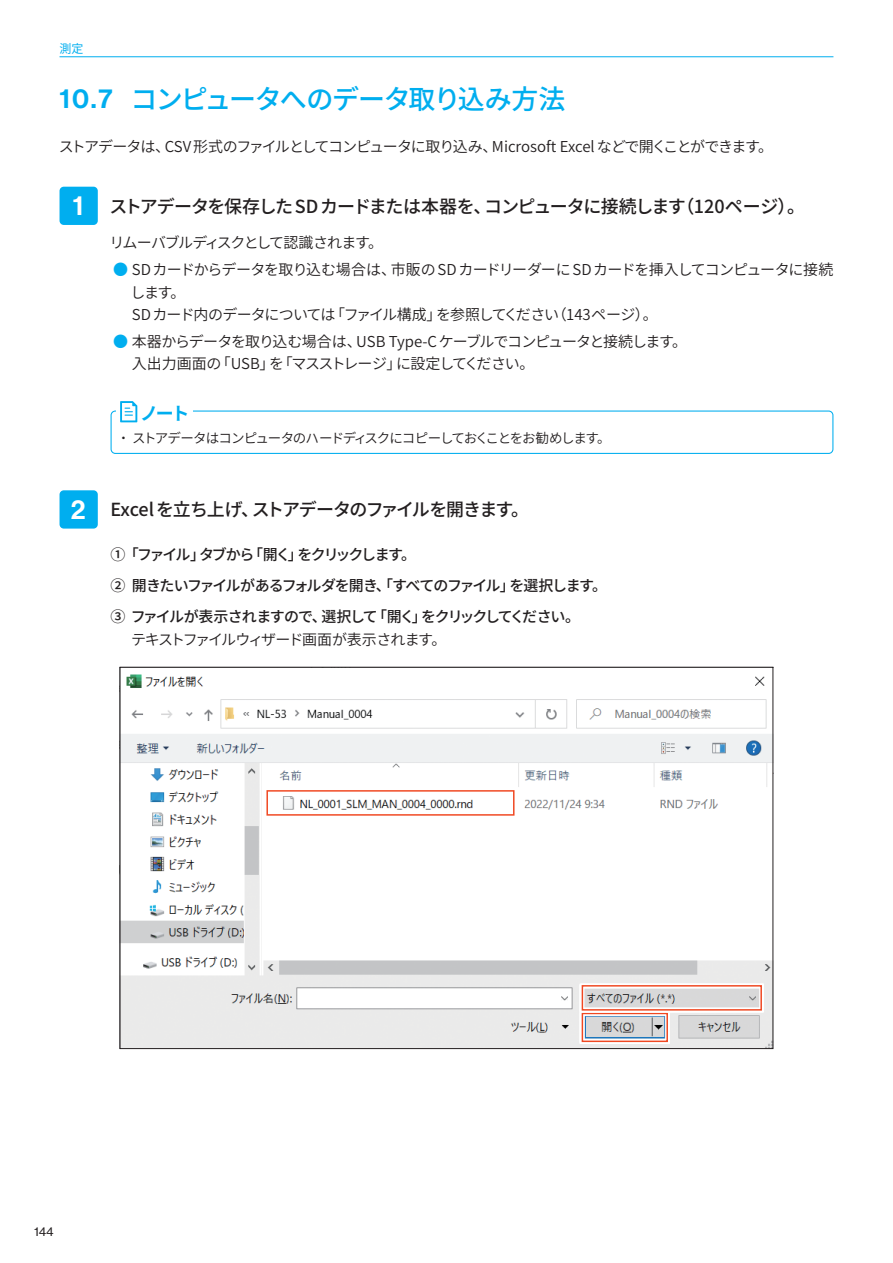
<style>
.page{position:relative;width:893px;height:1263px;background:#fff}
.page>*{position:absolute;margin:0;border:0;box-sizing:border-box;transform-origin:0 0}
.t1{font:500 27px "Source Han Sans";letter-spacing:-.055em;color:#00aeef}
.t2{font:27px "N Haas Grotesk DS Pro 65 Md";color:#fff}
.t3{font:500 18px "Source Han Sans";letter-spacing:-.065em;color:#231f20}
.t4{font:700 18px "Source Han Sans";color:#00aeef}
.t5{font:15px/22.5px "Source Han Sans";letter-spacing:-.055em;color:#231f20}
.t6{font:500 15px/31px "Source Han Sans";letter-spacing:-.105em;color:#231f20}
.t7{font:15px "Source Han Sans";letter-spacing:-.09em;color:#231f20}
.t8{font:15px "Source Han Sans";letter-spacing:-.08em;color:#231f20}
.t9{font:13.5px "Source Han Sans";letter-spacing:-.085em;color:#231f20}
.t10{font:12px "N Haas Grotesk TX Pro 55 Rg";color:#231f20}
.t11{font:12px "Source Han Sans";color:#00aeef}
.s1{font-family:"N Haas Grotesk DS Pro 65 Md";font-weight:400}
.s2{color:#00aeef}
.s3{font-weight:300}
</style>
<div class="page">
<hr style="left:60px;top:57px;width:773px;height:1px;background:#00aeef">
<div style="left:111px;top:410px;width:722px;height:44px;border:1px solid #00aeef;border-radius:4px"></div>
<div style="left:116px;top:401px;width:76px;height:21px;background:#fff"></div>
<svg style="left:120px;top:401px;width:17px;height:21px"></svg>
<img style="left:122px;top:674px;width:649px;height:373px">
<svg style="left:264px;top:788px;width:253px;height:30px"></svg>
<div style="left:266px;top:790px;width:248px;height:26px;border:1px solid #f04822"></div>
<svg style="left:579px;top:1013px;width:91px;height:31px;fill:#d8d8d9"></svg>
<div style="left:582px;top:1013px;width:86px;height:29px;border:1px solid #f04822"></div>
<svg style="left:579px;top:983px;width:185px;height:30px;fill:#d8d8d9"></svg>
<div style="left:582px;top:985px;width:180px;height:25px;border:1px solid #f04822"></div>
<div style="left:60px;top:187px;width:38px;height:38px;background:#00aeef;border-radius:4px"></div>
<div style="left:60px;top:490px;width:38px;height:39px;background:#00aeef;border-radius:4px"></div>
<p class="t11" style="left:60px;top:42px;width:25px">測定</p>
<h1 class="t1" style="left:60px;top:84px;width:507px"><span class="s1">10.7</span> コンピュータへのデータ取り込み方法</h1>
<p class="t5" style="left:59px;top:136px;width:716px">ストアデータは、CSV 形式のファイルとしてコンピュータに取り込み、Microsoft Excel などで開くことができます。</p>
<h1 class="t2" style="left:73px;top:190px;width:12px">1</h1>
<h1 class="t2" style="left:71px;top:494px;width:16px">2</h1>
<p class="t3" style="left:110px;top:196px;width:697px">ストアデータを保存した SD カードまたは本器を、コンピュータに接続します（120ページ）。</p>
<p class="t8" style="left:109px;top:234px;width:275px">リムーバブルディスクとして認識されます。</p>
<p class="t5" style="left:131px;top:259px;width:704px;text-indent:-18px"><span class="s2">●</span> SDカードからデータを取り込む場合は、市販の SDカードリーダーにSDカードを挿入してコンピュータに接続します。<br>SD カード内のデータについては「ファイル構成」を参照してください（143ページ）。</p>
<p class="t5" style="left:132px;top:330px;width:557px;text-indent:-19px"><span class="s2">●</span> 本器からデータを取り込む場合は、USB Type-C ケーブルでコンピュータと接続します。入出力画面の「USB」を「マスストレージ」に設定してください。</p>
<p class="t4" style="left:140px;top:403px;width:51px">ノート</p>
<p class="t9" style="left:117px;top:430px;width:495px"><span class="s3">・</span>ストアデータはコンピュータのハードディスクにコピーしておくことをお勧めします。</p>
<p class="t3" style="left:111px;top:499px;width:420px">Excel を立ち上げ、ストアデータのファイルを開きます。</p>
<p class="t6" style="left:111px;top:540px;width:498px">①「ファイル」タブから「開く」をクリックします。<br>② 開きたいファイルがあるフォルダを開き、「すべてのファイル」を選択します。<br>③ ファイルが表示されますので、選択して「開く」をクリックしてください。</p>
<p class="t7" style="left:131px;top:631px;width:317px">テキストファイルウィザード画面が表示されます。</p>
<p class="t10" style="left:34px;top:1224px;width:21px">144</p>
</div>
